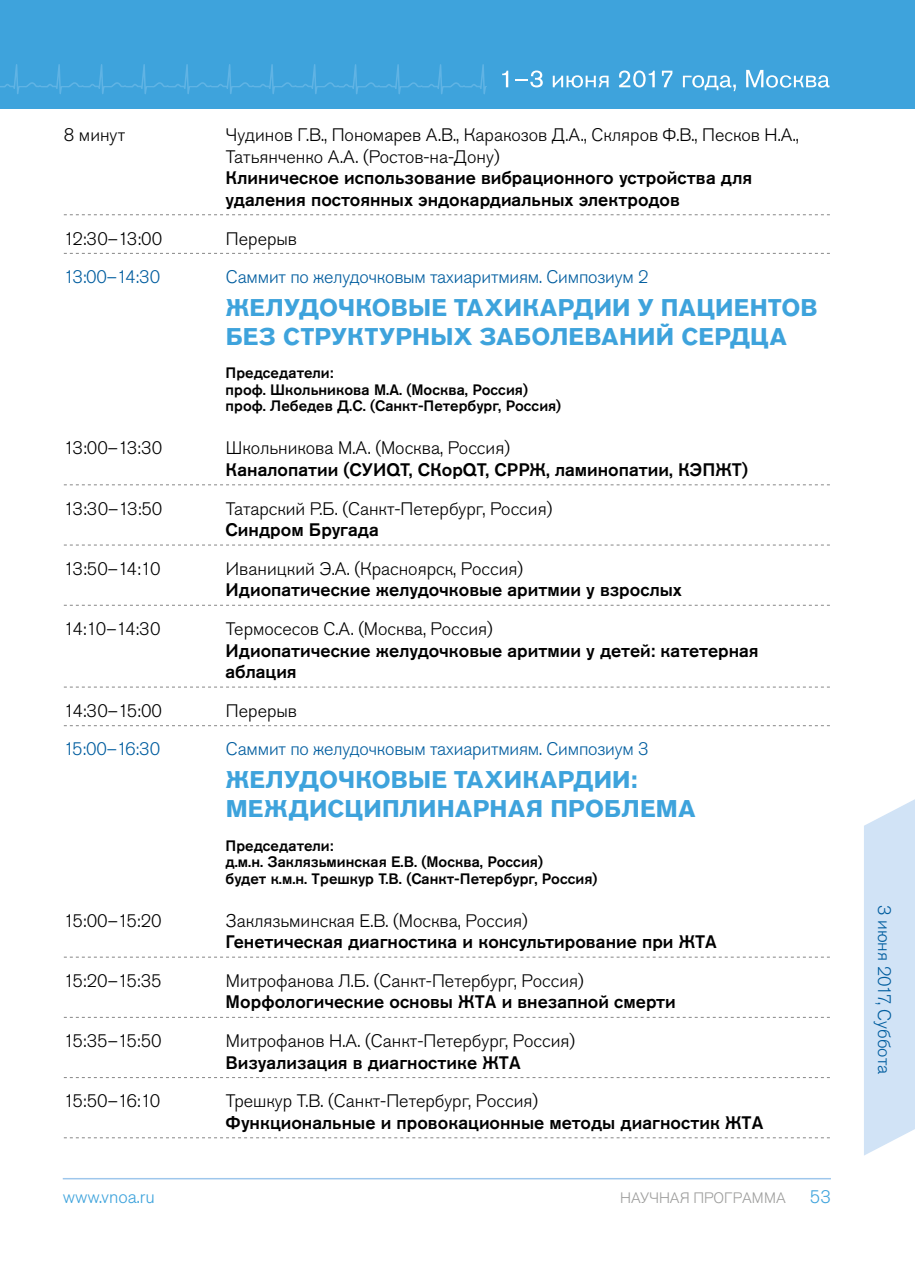
<style>
.page{position:relative;width:915px;height:1263px;background:#fff}
.page>*{position:absolute;margin:0;border:0;box-sizing:border-box;transform-origin:0 0}
.t1{font:700 24px/28.8px "Akzidenz Grotesk Pro";letter-spacing:.01em;color:#3ea3dc}
.t2{font:300 18px/21.6px "Akzidenz Grotesk Pro";color:#000}
.t3{font:500 18px/21.6px "Akzidenz Grotesk Pro";color:#000}
.t4{font:300 18px "Akzidenz Grotesk Pro";letter-spacing:-.01em;color:#005d9f}
.t5{font:300 18px "Akzidenz Grotesk Pro";color:#3ea3dc}
.t6{font:500 15px/16.5px "Akzidenz Grotesk Pro";color:#000}
.t7{font:300 15px "Akzidenz Grotesk Pro";color:#9d9d9c}
</style>
<div class="page">
<hr style="left:63px;top:1178px;width:767px;height:1px;background:#9ec7ec">
<svg style="left:864px;top:800px;width:50px;height:355px;background:#d4e4f6"></svg>
<div style="left:0;top:0;width:914px;height:108px;background:#3ea3dc"></div>
<svg style="left:502px;top:71px;width:6px;height:16px"></svg>
<svg style="left:515px;top:71px;width:27px;height:16px"></svg>
<svg style="left:552px;top:75px;width:56px;height:13px"></svg>
<svg style="left:619px;top:71px;width:35px;height:16px"></svg>
<svg style="left:661px;top:71px;width:11px;height:16px"></svg>
<svg style="left:682px;top:75px;width:53px;height:16px"></svg>
<svg style="left:746px;top:70px;width:83px;height:18px"></svg>
<svg style="left:0;top:64px;width:487px;height:30px"></svg>
<svg style="left:64px;top:214px;width:765px;height:1px"></svg>
<svg style="left:64px;top:253px;width:765px;height:1px"></svg>
<svg style="left:64px;top:484px;width:765px;height:1px"></svg>
<svg style="left:64px;top:545px;width:765px;height:1px"></svg>
<svg style="left:64px;top:605px;width:765px;height:1px"></svg>
<svg style="left:64px;top:687px;width:765px;height:1px"></svg>
<svg style="left:64px;top:725px;width:765px;height:1px"></svg>
<svg style="left:64px;top:957px;width:765px;height:1px"></svg>
<svg style="left:64px;top:1017px;width:765px;height:1px"></svg>
<svg style="left:64px;top:1077px;width:765px;height:1px"></svg>
<svg style="left:64px;top:1137px;width:765px;height:1px"></svg>
<p class="t2" style="left:64px;top:124px;width:63px">8 минут</p>
<p class="t2" style="left:226px;top:124px;width:574px">Чудинов Г.В., Пономарев А.В., Каракозов Д.А., Скляров Ф.В., Песков Н.А.,<br>Татьянченко А.А. (Ростов-на-Дону)</p>
<p class="t3" style="left:225px;top:167px;width:528px">Клиническое использование вибрационного устройства для удаления постоянных эндокардиальных электродов</p>
<p class="t2" style="left:64px;top:227px;width:100px">12:30–13:00</p>
<p class="t2" style="left:226px;top:227px;width:72px">Перерыв</p>
<p class="t4" style="left:64px;top:265px;width:98px">13:00–14:30</p>
<p class="t4" style="left:226px;top:265px;width:424px">Саммит по желудочковым тахиаритмиям. Симпозиум 2</p>
<h1 class="t1" style="left:225px;top:293px;width:593px">ЖЕЛУДОЧКОВЫЕ ТАХИКАРДИИ У ПАЦИЕНТОВ<br>БЕЗ СТРУКТУРНЫХ ЗАБОЛЕВАНИЙ СЕРДЦА</h1>
<p class="t6" style="left:225px;top:365px;width:337px">Председатели:<br>проф. Школьникова М.А. (Москва, Россия) проф. Лебедев Д.С. (Санкт-Петербург, Россия)</p>
<p class="t2" style="left:64px;top:437px;width:100px">13:00–13:30</p>
<p class="t2" style="left:226px;top:437px;width:285px">Школьникова М.А. (Москва, Россия)</p>
<p class="t3" style="left:225px;top:458px;width:523px">Каналопатии (СУИQT, СКорQT, СРРЖ, ламинопатии, КЭПЖТ)</p>
<p class="t2" style="left:64px;top:497px;width:100px">13:30–13:50</p>
<p class="t2" style="left:226px;top:497px;width:328px">Татарский Р.Б. (Санкт-Петербург, Россия)</p>
<p class="t3" style="left:225px;top:519px;width:155px">Синдром Бругада</p>
<p class="t2" style="left:64px;top:558px;width:98px">13:50–14:10</p>
<p class="t2" style="left:226px;top:558px;width:298px">Иваницкий Э.А. (Красноярск, Россия)</p>
<p class="t3" style="left:225px;top:579px;width:457px">Идиопатические желудочковые аритмии у взрослых</p>
<p class="t2" style="left:64px;top:618px;width:98px">14:10–14:30</p>
<p class="t2" style="left:226px;top:618px;width:268px">Термосесов С.А. (Москва, Россия)</p>
<p class="t3" style="left:225px;top:639px;width:534px">Идиопатические желудочковые аритмии у детей: катетерная аблация</p>
<p class="t2" style="left:64px;top:700px;width:100px">14:30–15:00</p>
<p class="t2" style="left:226px;top:700px;width:72px">Перерыв</p>
<p class="t4" style="left:64px;top:737px;width:98px">15:00–16:30</p>
<p class="t4" style="left:226px;top:737px;width:424px">Саммит по желудочковым тахиаритмиям. Симпозиум 3</p>
<h1 class="t1" style="left:225px;top:765px;width:471px">ЖЕЛУДОЧКОВЫЕ ТАХИКАРДИИ:<br>МЕЖДИСЦИПЛИНАРНАЯ ПРОБЛЕМА</h1>
<p class="t6" style="left:225px;top:837px;width:373px">Председатели:<br>д.м.н. Заклязьминская Е.В. (Москва, Россия)<br>будет к.м.н. Трешкур Т.В. (Санкт-Петербург, Россия)</p>
<p class="t2" style="left:64px;top:909px;width:99px">15:00–15:20</p>
<p class="t2" style="left:226px;top:909px;width:303px">Заклязьминская Е.В. (Москва, Россия)</p>
<p class="t3" style="left:225px;top:931px;width:492px">Генетическая диагностика и консультирование при ЖТА</p>
<p class="t2" style="left:64px;top:970px;width:99px">15:20–15:35</p>
<p class="t2" style="left:226px;top:970px;width:359px">Митрофанова Л.Б. (Санкт-Петербург, Россия)</p>
<p class="t3" style="left:225px;top:991px;width:451px">Морфологические основы ЖТА и внезапной смерти</p>
<p class="t2" style="left:64px;top:1030px;width:99px">15:35–15:50</p>
<p class="t2" style="left:226px;top:1030px;width:350px">Митрофанов Н.А. (Санкт-Петербург, Россия)</p>
<p class="t3" style="left:225px;top:1051px;width:296px">Визуализация в диагностике ЖТА</p>
<p class="t2" style="left:64px;top:1090px;width:98px">15:50–16:10</p>
<p class="t2" style="left:226px;top:1090px;width:313px">Трешкур Т.В. (Санкт-Петербург, Россия)</p>
<p class="t3" style="left:225px;top:1111px;width:539px">Функциональные и провокационные методы диагностик ЖТА</p>
<p class="t5" style="left:63px;top:1185px;width:93px">www.vnoa.ru</p>
<p class="t5" style="left:809px;top:1185px;width:22px">53</p>
<p class="t7" style="left:620px;top:1188px;width:167px">НАУЧНАЯ ПРОГРАММА</p>
<p class="t4" style="left:895px;top:905px;width:171px;rotate:90deg">3 июня 2017, Суббота</p>
</div>
